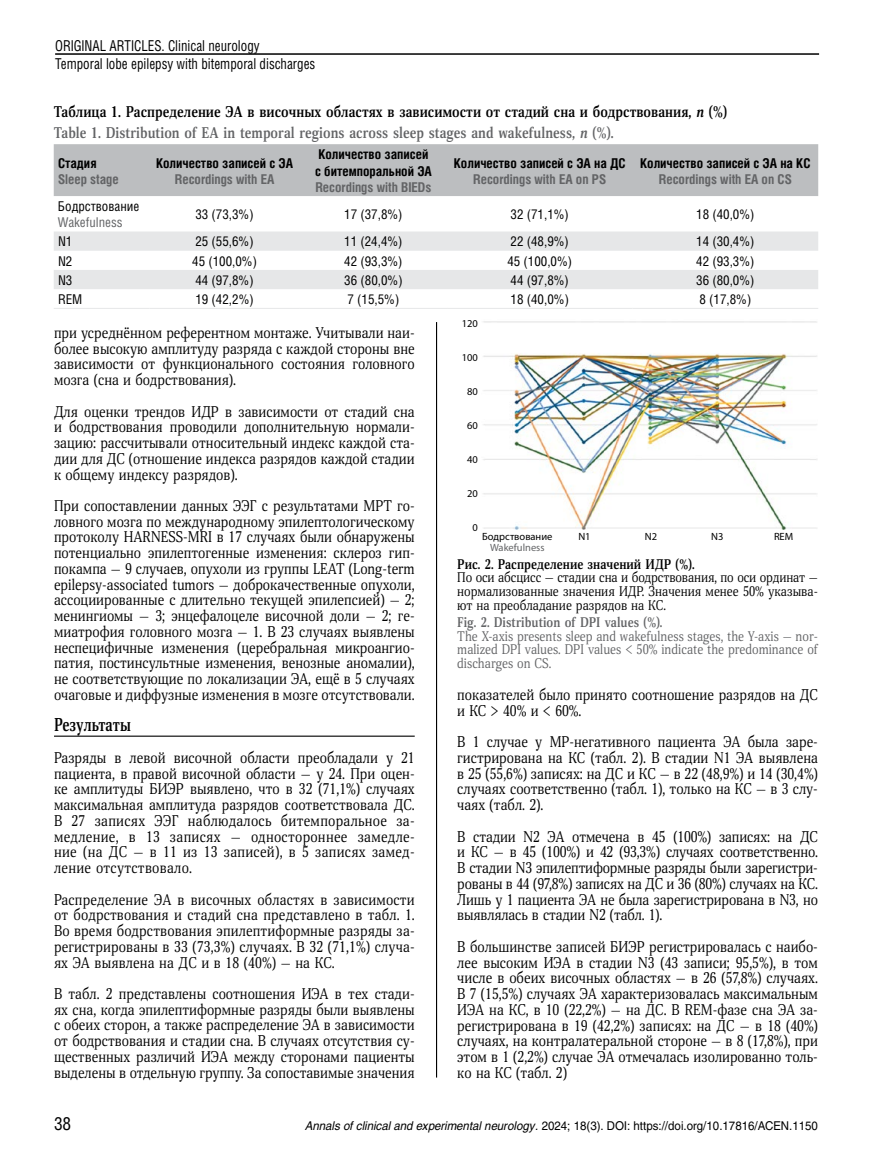
<style>
.page{position:relative;width:872px;height:1170px;background:#fff}
.page>*{position:absolute;margin:0;border:0;box-sizing:border-box;transform-origin:0 0}
.t1{font:700 18px "Scientia";color:#000;scale:.8 1}
.t2{font:18px "Helios Cond C";color:#000}
.t3{font:15px/15.8px "Scientia";color:#000;text-align:justify;scale:.9 1}
.t4{font:700 15px/20.7px "Scientia";color:#000;scale:.9 1}
.t5{font:15px/18px "Helios Cond C";color:#000;scale:.9 1}
.t6{font:13.5px "Helios Cond C";color:#000}
.t7{font:13.5px/13.5px "Scientia";color:#000;text-align:justify;scale:.9 1}
.t8{font:13.5px/13.5px "Scientia";color:#636466;text-align:justify;scale:.9 1}
.t9{font:700 13.5px/16.2px "Helios Cond C";color:#000}
.t10{font:700 13.5px "Helios Cond C";color:#636466}
.t11{font:700 13.5px "Scientia";color:#000;scale:.9 1}
.t12{font:700 13.5px "Scientia";color:#636466;scale:.9 1}
.t13{font:13.5px "Helios Cond C";color:#636466}
.t14{font:12px "Helios C";color:#000;scale:.95 1}
.t15{font:10.5px "Myriad Pro";color:#000}
.t16{font:10.5px "Myriad Pro";color:#636466}
.s1{font-style:italic}
.s2{color:#636466}
.s3{font-style:italic;color:#636466}
</style>
<div class="page">
<hr style="left:55px;top:53px;width:764px;height:2px;background:#000">
<hr style="left:436px;top:322px;width:1px;height:755px;background:#000">
<hr style="left:54px;top:735px;width:361px;height:1px;background:#000">
<div style="left:54px;top:144px;width:764px;height:52px;background:#bcbec0"></div>
<svg style="left:54px;top:231px;width:764px;height:58px;fill:#e6e7e8"></svg>
<hr style="left:54px;top:308px;width:95px;height:1px;background:#e6e7e8">
<hr style="left:149px;top:308px;width:151px;height:1px;background:#e6e7e8">
<hr style="left:300px;top:308px;width:147px;height:1px;background:#e6e7e8">
<hr style="left:447px;top:308px;width:185px;height:1px;background:#e6e7e8">
<hr style="left:632px;top:308px;width:186px;height:1px;background:#e6e7e8">
<img style="left:483px;top:321px;width:334px;height:208px">
<p class="t5" style="left:55px;top:36px;width:291px">ORIGINAL ARTICLES. Clinical neurology<br>Temporal lobe epilepsy with bitemporal discharges</p>
<p class="t4" style="left:54px;top:102px;width:749px">Таблица 1. Распределение ЭА в височных областях в зависимости от стадий сна и бодрствования, <span class="s1">n</span> (%)<br><span class="s2">Table 1. Distribution of EA in temporal regions across sleep stages and wakefulness,</span> <span class="s3">n</span> <span class="s2">(%).</span></p>
<p class="t9" style="left:58px;top:154px;width:40px">Стадия</p>
<p class="t10" style="left:58px;top:171px;width:62px">Sleep stage</p>
<p class="t9" style="left:315px;top:146px;width:118px">Количество записей с битемпоральной ЭА</p>
<p class="t10" style="left:315px;top:179px;width:118px">Recordings with BIEDs</p>
<p class="t9" style="left:156px;top:154px;width:138px">Количество записей с ЭА</p>
<p class="t10" style="left:175px;top:171px;width:101px">Recordings with EA</p>
<p class="t9" style="left:454px;top:154px;width:173px">Количество записей с ЭА на ДС</p>
<p class="t10" style="left:473px;top:171px;width:135px">Recordings with EA on PS</p>
<p class="t9" style="left:640px;top:154px;width:172px">Количество записей с ЭА на КС</p>
<p class="t10" style="left:659px;top:171px;width:134px">Recordings with EA on CS</p>
<p class="t6" style="left:58px;top:198px;width:83px">Бодрствование</p>
<p class="t13" style="left:58px;top:214px;width:66px">Wakefulness</p>
<p class="t6" style="left:195px;top:206px;width:60px">33 (73,3%)</p>
<p class="t6" style="left:344px;top:206px;width:60px">17 (37,8%)</p>
<p class="t6" style="left:510px;top:206px;width:60px">32 (71,1%)</p>
<p class="t6" style="left:696px;top:206px;width:60px">18 (40,0%)</p>
<p class="t6" style="left:58px;top:233px;width:16px">N1</p>
<p class="t6" style="left:195px;top:233px;width:60px">25 (55,6%)</p>
<p class="t6" style="left:344px;top:233px;width:60px">11 (24,4%)</p>
<p class="t6" style="left:510px;top:233px;width:60px">22 (48,9%)</p>
<p class="t6" style="left:696px;top:233px;width:60px">14 (30,4%)</p>
<p class="t6" style="left:58px;top:253px;width:16px">N2</p>
<p class="t6" style="left:192px;top:253px;width:66px">45 (100,0%)</p>
<p class="t6" style="left:344px;top:253px;width:60px">42 (93,3%)</p>
<p class="t6" style="left:507px;top:253px;width:66px">45 (100,0%)</p>
<p class="t6" style="left:696px;top:253px;width:60px">42 (93,3%)</p>
<p class="t6" style="left:58px;top:272px;width:16px">N3</p>
<p class="t6" style="left:195px;top:272px;width:60px">44 (97,8%)</p>
<p class="t6" style="left:344px;top:272px;width:60px">36 (80,0%)</p>
<p class="t6" style="left:510px;top:272px;width:60px">44 (97,8%)</p>
<p class="t6" style="left:696px;top:272px;width:60px">36 (80,0%)</p>
<p class="t6" style="left:58px;top:291px;width:26px">REM</p>
<p class="t6" style="left:195px;top:291px;width:60px">19 (42,2%)</p>
<p class="t6" style="left:347px;top:291px;width:53px">7 (15,5%)</p>
<p class="t6" style="left:510px;top:291px;width:60px">18 (40,0%)</p>
<p class="t6" style="left:699px;top:291px;width:53px">8 (17,8%)</p>
<p class="t3" style="left:54px;top:325px;width:402px">при усреднённом референтном монтаже. Учитывали наи&shy;более высокую амплитуду разряда с каждой стороны вне зависимости от функционального состояния головного мозга (сна и бодрствования).</p>
<p class="t3" style="left:54px;top:404px;width:402px">Для оценки трендов ИДР в зависимости от стадий сна и бодрствования проводили дополнительную нормали&shy;зацию: рассчитывали относительный индекс каждой ста&shy;дии для ДС (отношение индекса разрядов каждой стадии к общему индексу разрядов).</p>
<p class="t3" style="left:54px;top:498px;width:402px">При сопоставлении данных ЭЭГ с результатами МРТ го&shy;ловного мозга по международному эпилептологическому протоколу HARNESS-MRI в 17 случаях были обнаружены потенциально эпилептогенные изменения: склероз гип&shy;покампа — 9 случаев, опухоли из группы LEAT (Long-term epilepsy-associated tumors — доброкачественные опухоли, ассоциированные с длительно текущей эпилепсией) — 2; менингиомы — 3; энцефалоцеле височной доли — 2; ге&shy;миатрофия головного мозга — 1. В 23 случаях выявлены неспецифичные изменения (церебральная микроангио&shy;патия, постинсультные изменения, венозные аномалии), не соответствующие по локализации ЭА, ещё в 5 случаях очаговые и диффузные изменения в мозге отсутствовали.</p>
<p class="t1" style="left:54px;top:713px;width:98px">Результаты</p>
<p class="t3" style="left:54px;top:750px;width:402px">Разряды в левой височной области преобладали у 21 пациента, в правой височной области — у 24. При оцен&shy;ке амплитуды БИЭР выявлено, что в 32 (71,1%) случаях максимальная амплитуда разрядов соответствовала ДС.<br>В 27 записях ЭЭГ наблюдалось битемпоральное за&shy;медление, в 13 записях — одностороннее замедле&shy;ние (на ДС — в 11 из 13 записей), в 5 записях замед&shy;ление отсутствовало.</p>
<p class="t3" style="left:54px;top:891px;width:402px">Распределение ЭА в височных областях в зависимости от бодрствования и стадий сна представлено в табл. 1.<br>Во время бодрствования эпилептиформные разряды за&shy;регистрированы в 33 (73,3%) случаях. В 32 (71,1%) случа&shy;ях ЭА выявлена на ДС и в 18 (40%) — на КС.</p>
<p class="t3" style="left:54px;top:986px;width:402px">В табл. 2 представлены соотношения ИЭА в тех стади&shy;ях сна, когда эпилептиформные разряды были выявлены с обеих сторон, а также распределение ЭА в зависимости от бодрствования и стадии сна. В случаях отсутствия су&shy;щественных различий ИЭА между сторонами пациенты выделены в отдельную группу. За сопоставимые значения</p>
<p class="t15" style="left:462px;top:317px;width:18px">120</p>
<p class="t15" style="left:462px;top:351px;width:18px">100</p>
<p class="t15" style="left:467px;top:385px;width:12px">80</p>
<p class="t15" style="left:467px;top:419px;width:12px">60</p>
<p class="t15" style="left:467px;top:453px;width:12px">40</p>
<p class="t15" style="left:467px;top:487px;width:12px">20</p>
<p class="t15" style="left:472px;top:521px;width:7px">0</p>
<p class="t15" style="left:482px;top:530px;width:72px">Бодрствование</p>
<p class="t15" style="left:578px;top:530px;width:14px">N1</p>
<p class="t15" style="left:645px;top:530px;width:14px">N2</p>
<p class="t15" style="left:711px;top:530px;width:14px">N3</p>
<p class="t15" style="left:774px;top:530px;width:21px">REM</p>
<p class="t16" style="left:490px;top:540px;width:56px">Wakefulness</p>
<p class="t11" style="left:457px;top:555px;width:265px">Рис. 2. Распределение значений ИДР (%).</p>
<p class="t7" style="left:457px;top:571px;width:402px">По оси абсцисс — стадии сна и бодрствования, по оси ординат — нормализованные значения ИДР. Значения менее 50% указыва&shy;ют на преобладание разрядов на КС.</p>
<p class="t12" style="left:457px;top:613px;width:230px">Fig. 2. Distribution of DPI values (%).</p>
<p class="t8" style="left:457px;top:629px;width:402px">The X-axis presents sleep and wakefulness stages, the Y-axis — nor&shy;malized DPI values. DPI values &lt; 50% indicate the predominance of discharges on CS.</p>
<p class="t3" style="left:457px;top:687px;width:402px">показателей было принято соотношение разрядов на ДС и КС &gt; 40% и &lt; 60%.</p>
<p class="t3" style="left:457px;top:734px;width:402px">В 1 случае у МР-негативного пациента ЭА была заре&shy;гистрирована на КС (табл. 2). В стадии N1 ЭА выявлена в 25 (55,6%) записях: на ДС и КС — в 22 (48,9%) и 14 (30,4%) случаях соответственно (табл. 1), только на КС — в 3 слу&shy;чаях (табл. 2).</p>
<p class="t3" style="left:457px;top:828px;width:402px">В стадии N2 ЭА отмечена в 45 (100%) записях: на ДС и КС — в 45 (100%) и 42 (93,3%) случаях соответственно.<br>В стадии N3 эпилептиформные разряды были зарегистри&shy;рованы в 44 (97,8%) записях на ДС и 36 (80%) случаях на КС.<br>Лишь у 1 пациента ЭА не была зарегистрирована в N3, но выявлялась в стадии N2 (табл. 1).</p>
<p class="t3" style="left:457px;top:938px;width:402px">В большинстве записей БИЭР регистрировалась с наибо&shy;лее высоким ИЭА в стадии N3 (43 записи; 95,5%), в том числе в обеих височных областях — в 26 (57,8%) случаях.<br>В 7 (15,5%) случаях ЭА характеризовалась максимальным ИЭА на КС, в 10 (22,2%) — на ДС. В REM-фазе сна ЭА за&shy;регистрирована в 19 (42,2%) записях: на ДС — в 18 (40%) случаях, на контралатеральной стороне — в 8 (17,8%), при этом в 1 (2,2%) случае ЭА отмечалась изолированно толь&shy;ко на КС (табл. 2)</p>
<p class="t2" style="left:54px;top:1112px;width:19px">38</p>
<p class="t14" style="left:305px;top:1118px;width:541px"><span class="s1">Annals of clinical and experimental neurology.</span> 2024; 18(3). DOI: https://doi.org/10.17816/ACEN.1150</p>
</div>
